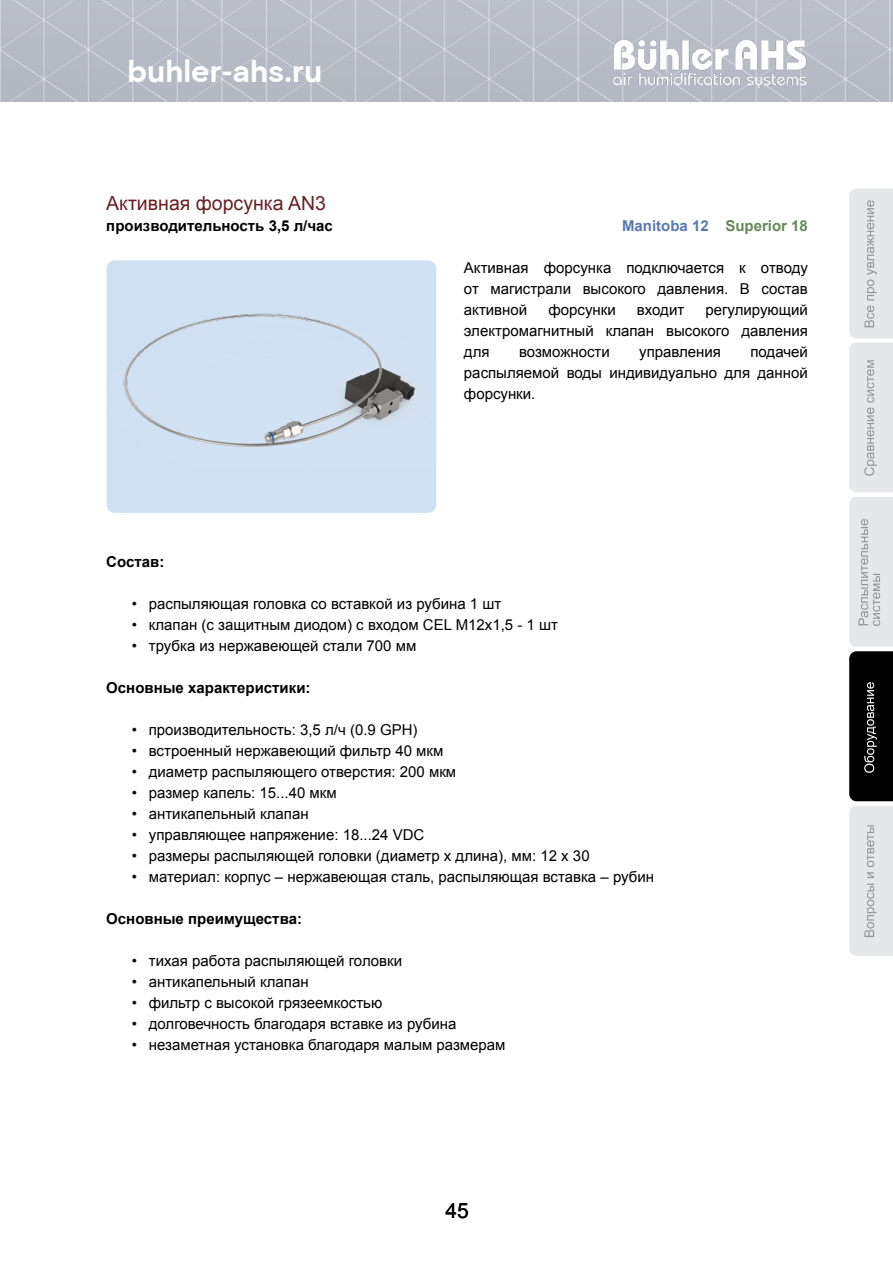
<style>
.page{position:relative;width:893px;height:1263px;background:#fff}
.page>*{position:absolute;margin:0;border:0;box-sizing:border-box;transform-origin:0 0}
.t1{font:700 31.5px "NT Somic";color:#fff}
.t2{font:21px "Arial";color:#000}
.t3{font:19.5px "Arial";color:#672124}
.t4{font:15px/21px "Arial";color:#000;text-align:justify}
.t5{font:700 15px "Arial";color:#000}
.t6{font:700 15px "Arial";color:#5879b0}
.s1{color:#638959}
</style>
<div class="page">
<img style="left:0;top:0;width:893px;height:102px">
<img style="left:612px;top:39px;width:196px;height:48px">
<svg style="left:849px;top:188px;width:44px;height:768px;background:#b9babb"></svg>
<div style="left:107px;top:260px;width:329px;height:253px;background:#cfe0f3;border-radius:9px"></div>
<img style="left:107px;top:260px;width:329px;height:187px">
<h1 class="t1" style="left:128px;top:50px;width:196px">buhler-ahs.ru</h1>
<h3 class="t3" style="left:106px;top:190px;width:221px">Активная форсунка AN3</h3>
<p class="t5" style="left:106px;top:216px;width:228px">производительность 3,5 л/час</p>
<p class="t6" style="left:622px;top:216px;width:187px">Manitoba 12 <span class="s1">Superior 18</span></p>
<p class="t4" style="left:464px;top:257px;width:345px">Активная форсунка подключается к отводу от магистрали высокого давления. В состав активной</p>
<p class="t4" style="left:548px;top:299px;width:69px">форсунки</p>
<p class="t4" style="left:637px;top:299px;width:49px">входит</p>
<p class="t4" style="left:464px;top:299px;width:345px;text-indent:241px">регулирующий электромагнитный клапан высокого давления для</p>
<p class="t4" style="left:464px;top:341px;width:345px;text-indent:286px">подачей распыляемой воды индивидуально для данной форсунки.</p>
<p class="t4" style="left:519px;top:341px;width:92px">возможности</p>
<p class="t4" style="left:639px;top:341px;width:83px">управления</p>
<p class="t5" style="left:106px;top:552px;width:60px">Состав:</p>
<p class="t4" style="left:132px;top:593px;width:371px">• распыляющая головка со вставкой из рубина 1 шт</p>
<p class="t4" style="left:132px;top:614px;width:428px">• клапан (c защитным диодом) с входом CEL M12х1,5 - 1 шт</p>
<p class="t4" style="left:132px;top:635px;width:286px">• трубка из нержавеющей стали 700 мм</p>
<p class="t5" style="left:106px;top:678px;width:206px">Основные характеристики:</p>
<p class="t4" style="left:132px;top:719px;width:287px">• производительность: 3,5 л/ч (0.9 GPH)</p>
<p class="t4" style="left:132px;top:740px;width:313px">• встроенный нержавеющий фильтр 40 мкм</p>
<p class="t4" style="left:132px;top:761px;width:326px">• диаметр распыляющего отверстия: 200 мкм</p>
<p class="t4" style="left:132px;top:782px;width:206px">• размер капель: 15...40 мкм</p>
<p class="t4" style="left:132px;top:803px;width:178px">• антикапельный клапан</p>
<p class="t4" style="left:132px;top:824px;width:294px">• управляющее напряжение: 18...24 VDC</p>
<p class="t4" style="left:132px;top:845px;width:459px">• размеры распыляющей головки (диаметр х длина), мм: 12 х 30</p>
<p class="t4" style="left:132px;top:866px;width:524px">• материал: корпус – нержавеющая сталь, распыляющая вставка – рубин</p>
<p class="t5" style="left:106px;top:909px;width:197px">Основные преимущества:</p>
<p class="t4" style="left:132px;top:950px;width:272px">• тихая работа распыляющей головки</p>
<p class="t4" style="left:132px;top:971px;width:178px">• антикапельный клапан</p>
<p class="t4" style="left:132px;top:992px;width:252px">• фильтр с высокой грязеемкостью</p>
<p class="t4" style="left:132px;top:1013px;width:326px">• долговечность благодаря вставке из рубина</p>
<p class="t4" style="left:132px;top:1034px;width:375px">• незаметная установка благодаря малым размерам</p>
<h2 class="t2" style="left:445px;top:1197px;width:25px">45</h2>
</div>
